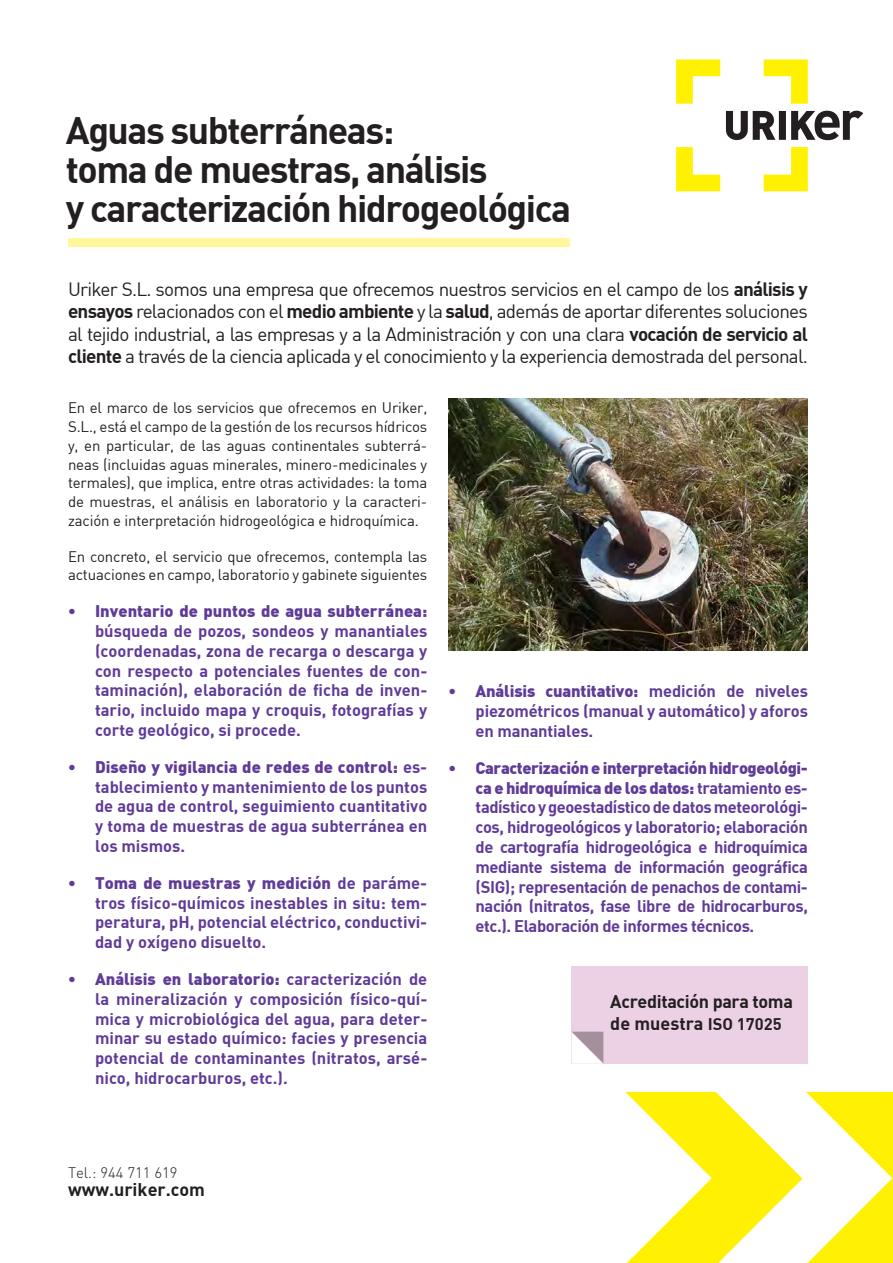
<style>
.page{position:relative;width:893px;height:1263px;background:#fff}
.page>*{position:absolute;margin:0;border:0;box-sizing:border-box;transform-origin:0 0}
.t1{font:37.5px "DIN Bold";letter-spacing:-.04em;color:#231f20}
.t2{font:18.9px/22.5px "DIN";letter-spacing:-.04em;color:#231f20;text-align:justify}
.t3{font:18px/21.6px "DIN Bold";letter-spacing:-.02em;color:#231f20}
.t4{font:18px "DIN Bold";color:#231f20}
.t5{font:16.5px/19.8px "DIN Bold";color:#603b97;text-align:justify}
.t6{font:15px/18.8px "DIN";letter-spacing:-.01em;color:#231f20;text-align:justify}
.t7{font:300 15px "DIN";color:#231f20}
.s1{font-family:"DIN Bold"}
.s2{font-family:"DIN";font-weight:900}
.s3{font-size:16.5px}
</style>
<div class="page">
<svg style="left:676px;top:59px;width:44px;height:45px"></svg>
<svg style="left:764px;top:59px;width:44px;height:45px"></svg>
<svg style="left:676px;top:147px;width:44px;height:44px"></svg>
<svg style="left:764px;top:147px;width:44px;height:44px"></svg>
<svg style="left:726px;top:111px;width:137px;height:29px"></svg>
<img style="left:449px;top:399px;width:359px;height:252px">
<div style="left:68px;top:238px;width:502px;height:9px;background:#fff79a"></div>
<div style="left:572px;top:966px;width:236px;height:98px;background:#ecd0e3"></div>
<svg style="left:572px;top:1032px;width:31px;height:32px"></svg>
<svg style="left:625px;top:1092px;width:268px;height:171px"></svg>
<p class="t1" style="left:66px;top:106px;width:330px">Aguas subterráneas:</p>
<p class="t1" style="left:66px;top:145px;width:423px">toma de muestras, análisis</p>
<p class="t1" style="left:66px;top:184px;width:507px">y caracterización hidrogeológica</p>
<p class="t2" style="left:68px;top:277px;width:741px">Uriker S.L. somos una empresa que ofrecemos nuestros servicios en el campo de los <span class="s1">análisis y ensayos</span> relacionados con el <span class="s1">medio ambiente</span> y la <span class="s1">salud</span>, además de aportar diferentes soluciones al tejido industrial, a las empresas y a la Administración y con una clara <span class="s1">vocación de servicio al cliente</span> a través de la ciencia aplicada y el conocimiento y la experiencia demostrada del personal.</p>
<p class="t6" style="left:68px;top:398px;width:361px">En el marco de los servicios que ofrecemos en Uriker, S.L., está el campo de la gestión de los recursos hídricos y, en particular, de las aguas continentales subterrá&shy;neas (incluidas aguas minerales, minero-medicinales y termales), que implica, entre otras actividades: la toma de muestras, el análisis en laboratorio y la caracteri&shy;zación e interpretación hidrogeológica e hidroquímica.</p>
<p class="t6" style="left:68px;top:547px;width:361px">En concreto, el servicio que ofrecemos, contempla las actuaciones en campo, laboratorio y gabinete siguientes</p>
<p class="t5" style="left:95px;top:601px;width:334px;text-indent:-27px"><span class="s2">• Inventario de puntos de agua subterránea: </span>búsqueda de pozos, sondeos y manantiales (coordenadas, zona de recarga o descarga y con respecto a potenciales fuentes de con&shy;taminación), elaboración de ficha de inven&shy;tario, incluido mapa y croquis, fotografías y corte geológico, si procede.</p>
<p class="t5" style="left:95px;top:756px;width:334px;text-indent:-27px"><span class="s2">• Diseño y vigilancia de redes de control:</span> es&shy;tablecimiento y mantenimiento de los puntos de agua de control, seguimiento cuantitativo y toma de muestras de agua subterránea en los mismos.</p>
<p class="t5" style="left:95px;top:872px;width:334px;text-indent:-27px"><span class="s2">• Toma de muestras y medición</span> de paráme&shy;tros físico-químicos inestables in situ: tem&shy;peratura, pH, potencial eléctrico, conductivi&shy;dad y oxígeno disuelto.</p>
<p class="t5" style="left:95px;top:968px;width:334px;text-indent:-27px"><span class="s2">• Análisis en laboratorio:</span> caracterización de la mineralización y composición físico-quí&shy;mica y microbiológica del agua, para deter&shy;minar su estado químico: facies y presencia potencial de contaminantes (nitratos, arsé&shy;nico, hidrocarburos, etc.).</p>
<p class="t5" style="left:476px;top:681px;width:334px;text-indent:-27px"><span class="s2">• Análisis cuantitativo:</span> medición de niveles piezométricos (manual y automático) y aforos en manantiales.</p>
<p class="t5" style="left:476px;top:757px;width:334px;text-indent:-27px"><span class="s2">• Caracterización e interpretación hidrogeológi&shy;ca e hidroquímica de los datos:</span> tratamiento es&shy;tadístico y geoestadístico de datos meteorológi&shy;cos, hidrogeológicos y laboratorio; elaboración de cartografía hidrogeológica e hidroquímica mediante sistema de información geográfica (SIG); representación de penachos de contami&shy;nación (nitratos, fase libre de hidrocarburos, etc.). Elaboración de informes técnicos.</p>
<p class="t3" style="left:610px;top:990px;width:184px">Acreditación para toma de muestra <span class="s3">ISO 17025</span></p>
<p class="t7" style="left:68px;top:1163px;width:111px">Tel.: 944 711 619</p>
<p class="t4" style="left:68px;top:1178px;width:138px">www.uriker.com</p>
</div>
